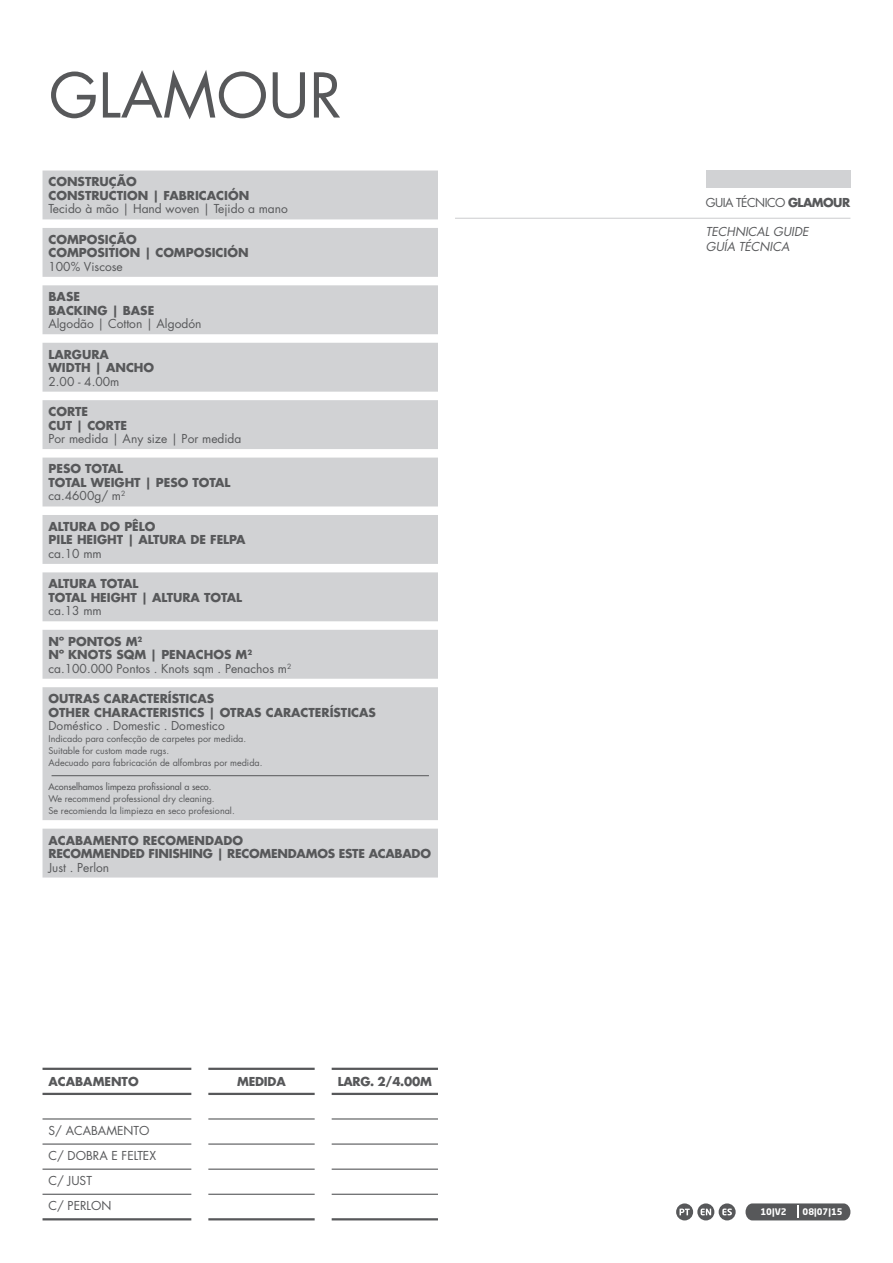
<style>
.page{position:relative;width:893px;height:1263px;background:#fff}
.page>*{position:absolute;margin:0;border:0;box-sizing:border-box;transform-origin:0 0}
.t1{font:60px "Futura Std";color:#57585a}
.Parágrafo_básico{font:700 12px/13.5px "Futura Std";color:#57585a}
.Parágrafo_básico-2{font:12px "Futura Std";color:#57585a}
.Parágrafo_básico-3{font:700 12px/13.5px "Futura Std";letter-spacing:-.02em;color:#57585a}
.t2{font:italic 12px "Futura Std";color:#57585a}
.Parágrafo_básico-4{font:12px "Futura Std";letter-spacing:-.045em;color:#57585a}
.Parágrafo_básico-5{font:9px "Futura Std";color:#57585a}
.Parágrafo_básico-6{font:500 9px "Futura Std";color:#57585a}
.t3{font:700 9px "Neo Sans Std";color:#fff}
.s1{font-weight:700}
</style>
<div class="page">
<svg style="left:43px;top:1069px;width:395px;height:25px"></svg>
<hr style="left:43px;top:1118px;width:148px;height:1px;background:#57585a">
<hr style="left:208px;top:1118px;width:107px;height:1px;background:#57585a">
<hr style="left:332px;top:1118px;width:106px;height:1px;background:#57585a">
<hr style="left:43px;top:1143px;width:148px;height:1px;background:#57585a">
<hr style="left:208px;top:1143px;width:107px;height:1px;background:#57585a">
<hr style="left:332px;top:1143px;width:106px;height:1px;background:#57585a">
<hr style="left:43px;top:1168px;width:148px;height:2px;background:#57585a">
<hr style="left:208px;top:1168px;width:107px;height:2px;background:#57585a">
<hr style="left:332px;top:1168px;width:106px;height:2px;background:#57585a">
<hr style="left:43px;top:1068px;width:148px;height:2px;background:#57585a">
<hr style="left:43px;top:1093px;width:148px;height:2px;background:#57585a">
<hr style="left:208px;top:1068px;width:107px;height:2px;background:#57585a">
<hr style="left:208px;top:1093px;width:107px;height:2px;background:#57585a">
<hr style="left:332px;top:1068px;width:106px;height:2px;background:#57585a">
<hr style="left:332px;top:1093px;width:106px;height:2px;background:#57585a">
<hr style="left:43px;top:1194px;width:148px;height:1px;background:#57585a">
<hr style="left:208px;top:1194px;width:107px;height:1px;background:#57585a">
<hr style="left:332px;top:1194px;width:106px;height:1px;background:#57585a">
<hr style="left:43px;top:1218px;width:148px;height:2px;background:#57585a">
<hr style="left:208px;top:1218px;width:107px;height:2px;background:#57585a">
<hr style="left:332px;top:1218px;width:106px;height:2px;background:#57585a">
<hr style="left:455px;top:218px;width:395px;height:1px;background:#d1d2d4">
<div style="left:706px;top:170px;width:144px;height:18px;background:#d1d2d4"></div>
<div style="left:676px;top:1203px;width:17px;height:17px;background:#57585a;border-radius:50%"></div>
<svg style="left:679px;top:1208px;width:11px;height:7px"></svg>
<svg style="left:697px;top:1203px;width:17px;height:17px"></svg>
<svg style="left:701px;top:1208px;width:10px;height:7px"></svg>
<div style="left:719px;top:1203px;width:17px;height:17px;background:#57585a;border-radius:50%"></div>
<svg style="left:722px;top:1208px;width:10px;height:7px"></svg>
<svg style="left:745px;top:1203px;width:105px;height:17px;background:#626365"></svg>
<svg style="left:43px;top:171px;width:395px;height:706px;background:#d6d7d9"></svg>
<hr style="left:52px;top:775px;width:377px;height:1px;background:#57585a">
<p class="t1" style="left:49px;top:57px;width:294px">GLAMOUR</p>
<p class="Parágrafo_básico" style="left:49px;top:175px;width:202px">CONSTRUÇÃO<br>CONSTRUCTION | FABRICACIÓN</p>
<p class="Parágrafo_básico-2" style="left:49px;top:201px;width:241px">Tecido à mão | Hand woven | Tejido a mano</p>
<p class="Parágrafo_básico" style="left:49px;top:232px;width:202px">COMPOSIÇÃO<br>COMPOSITION | COMPOSICIÓN</p>
<p class="Parágrafo_básico-2" style="left:49px;top:259px;width:76px">100% Viscose</p>
<p class="Parágrafo_básico" style="left:49px;top:290px;width:107px">BASE<br>BACKING | BASE</p>
<p class="Parágrafo_básico-2" style="left:49px;top:316px;width:154px">Algodão | Cotton | Algodón</p>
<p class="Parágrafo_básico" style="left:49px;top:347px;width:107px">LARGURA<br>WIDTH | ANCHO</p>
<p class="Parágrafo_básico-2" style="left:49px;top:374px;width:72px">2.00 - 4.00m</p>
<p class="Parágrafo_básico" style="left:49px;top:405px;width:80px">CORTE<br>CUT | CORTE</p>
<p class="Parágrafo_básico-2" style="left:49px;top:431px;width:194px">Por medida | Any size | Por medida</p>
<p class="Parágrafo_básico" style="left:49px;top:462px;width:184px">PESO TOTAL<br>TOTAL WEIGHT | PESO TOTAL</p>
<p class="Parágrafo_básico-2" style="left:49px;top:488px;width:78px">ca.4600g/ m<sup>2</sup></p>
<p class="Parágrafo_básico" style="left:49px;top:519px;width:199px">ALTURA DO PÊLO<br>PILE HEIGHT | ALTURA DE FELPA</p>
<p class="Parágrafo_básico-2" style="left:49px;top:546px;width:55px">ca.10 mm</p>
<p class="Parágrafo_básico" style="left:49px;top:577px;width:195px">ALTURA TOTAL<br>TOTAL HEIGHT | ALTURA TOTAL</p>
<p class="Parágrafo_básico-2" style="left:49px;top:603px;width:55px">ca.13 mm</p>
<p class="Parágrafo_básico" style="left:49px;top:634px;width:205px">Nº PONTOS M<sup>2<br></sup>Nº KNOTS SQM | PENACHOS M<sup>2</sup></p>
<p class="Parágrafo_básico-2" style="left:49px;top:661px;width:244px">ca.100.000 Pontos . Knots sqm . Penachos m<sup>2</sup></p>
<p class="Parágrafo_básico" style="left:49px;top:692px;width:329px">OUTRAS CARACTERÍSTICAS<br>OTHER CHARACTERISTICS | OTRAS CARACTERÍSTICAS</p>
<p class="Parágrafo_básico-2" style="left:49px;top:718px;width:178px">Doméstico . Domestic . Domestico</p>
<p class="Parágrafo_básico-5" style="left:49px;top:733px;width:199px">Indicado para confecção de carpetes por medida.</p>
<p class="Parágrafo_básico-5" style="left:49px;top:745px;width:122px">Suitable for custom made rugs.</p>
<p class="Parágrafo_básico-5" style="left:49px;top:757px;width:215px">Adecuado para fabricación de alfombras por medida.</p>
<p class="Parágrafo_básico-6" style="left:49px;top:781px;width:164px">Aconselhamos limpeza profissional a seco.</p>
<p class="Parágrafo_básico-5" style="left:49px;top:793px;width:168px">We recommend professional dry cleaning.</p>
<p class="Parágrafo_básico-5" style="left:49px;top:805px;width:188px">Se recomienda la limpieza en seco profesional.</p>
<p class="Parágrafo_básico-3" style="left:49px;top:833px;width:384px">ACABAMENTO RECOMENDADO<br>RECOMMENDED FINISHING | RECOMENDAMOS ESTE ACABADO</p>
<p class="Parágrafo_básico-2" style="left:49px;top:859px;width:62px">Just . Perlon</p>
<p class="Parágrafo_básico" style="left:49px;top:1075px;width:92px">ACABAMENTO</p>
<p class="Parágrafo_básico" style="left:237px;top:1075px;width:50px">MEDIDA</p>
<p class="Parágrafo_básico" style="left:338px;top:1075px;width:96px">LARG. 2/4.00M</p>
<p class="Parágrafo_básico-2" style="left:49px;top:1123px;width:102px">S/ ACABAMENTO</p>
<p class="Parágrafo_básico-2" style="left:49px;top:1148px;width:109px">C/ DOBRA E FELTEX</p>
<p class="Parágrafo_básico-2" style="left:49px;top:1173px;width:45px">C/ JUST</p>
<p class="Parágrafo_básico-2" style="left:49px;top:1198px;width:64px">C/ PERLON</p>
<p class="Parágrafo_básico-4" style="left:706px;top:195px;width:146px">GUIA TÉCNICO <span class="s1">GLAMOUR</span></p>
<p class="t2" style="left:706px;top:224px;width:104px">TECHNICAL GUIDE</p>
<p class="t2" style="left:706px;top:239px;width:85px">GUÍA TÉCNICA</p>
<p class="t3" style="left:760px;top:1206px;width:28px">10|V2</p>
<p class="t3" style="left:803px;top:1206px;width:42px">08|07|15</p>
</div>
